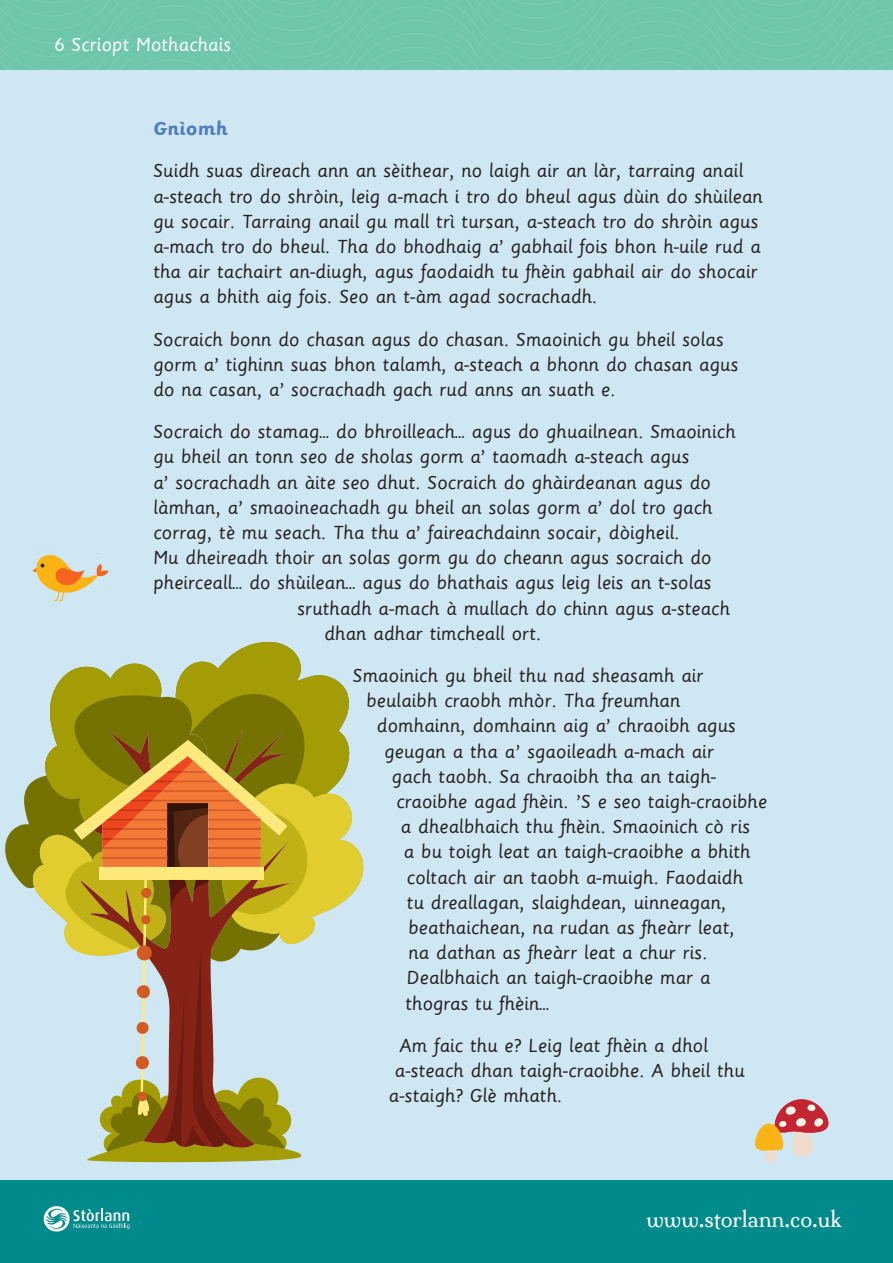
<style>
.page{position:relative;width:893px;height:1263px;background:#fff}
.page>*{position:absolute;margin:0;border:0;box-sizing:border-box;transform-origin:0 0}
.t1{font:21.6px "Milonga";color:#fff}
.t2{font:21px/25.2px "Sassoon Primary";color:#231f20}
.t3{font:21px "Sassoon Primary";color:#fff}
.t4{font:700 21px "Sassoon Primary";color:#507dbf}
</style>
<div class="page">
<svg style="left:0;top:0;width:893px;height:70px;background:#6fc6ab"></svg>
<div style="left:0;top:70px;width:893px;height:1193px;background:#cfe7f2"></div>
<svg style="left:5px;top:641px;width:359px;height:522px"></svg>
<svg style="left:755px;top:1099px;width:74px;height:64px"></svg>
<svg style="left:32px;top:554px;width:77px;height:47px"></svg>
<div style="left:0;top:1181px;width:893px;height:82px;background:#008a8b"></div>
<svg style="left:44px;top:1206px;width:85px;height:25px"></svg>
<p class="t3" style="left:54px;top:32px;width:178px">6 Scriopt Mothachais</p>
<p class="t4" style="left:153px;top:116px;width:76px">Gnìomh</p>
<p class="t2" style="left:153px;top:158px;width:611px">Suidh suas dìreach ann an sèithear, no laigh air an làr, tarraing anail a-steach tro do shròin, leig a-mach i tro do bheul agus dùin do shùilean gu socair. Tarraing anail gu mall trì tursan, a-steach tro do shròin agus a-mach tro do bheul. Tha do bhodhaig a’ gabhail fois bhon h-uile rud a tha air tachairt an-diugh, agus faodaidh tu fhèin gabhail air do shocair agus a bhith aig fois. Seo an t-àm agad socrachadh.</p>
<p class="t2" style="left:153px;top:326px;width:587px">Socraich bonn do chasan agus do chasan. Smaoinich gu bheil solas gorm a’ tighinn suas bhon talamh, a-steach a bhonn do chasan agus do na casan, a’ socrachadh gach rud anns an suath e.</p>
<p class="t2" style="left:153px;top:418px;width:584px">Socraich do stamag… do bhroilleach… agus do ghuailnean. Smaoinich</p>
<p class="t2" style="left:153px;top:444px;width:538px">gu bheil an tonn seo de sholas gorm a’ taomadh a-steach agus</p>
<p class="t2" style="left:153px;top:469px;width:559px">a’ socrachadh an àite seo dhut. Socraich do ghàirdeanan agus do</p>
<p class="t2" style="left:153px;top:494px;width:561px">làmhan, a’ smaoineachadh gu bheil an solas gorm a’ dol tro gach</p>
<p class="t2" style="left:153px;top:519px;width:528px">corrag, tè mu seach. Tha thu a’ faireachdainn socair, dòigheil.</p>
<p class="t2" style="left:153px;top:544px;width:560px">Mu dheireadh thoir an solas gorm gu do cheann agus socraich do</p>
<p class="t2" style="left:153px;top:570px;width:560px">pheirceall… do shùilean… agus do bhathais agus leig leis an t-solas</p>
<p class="t2" style="left:297px;top:595px;width:434px">sruthadh a-mach à mullach do chinn agus a-steach</p>
<p class="t2" style="left:324px;top:620px;width:219px">dhan adhar timcheall ort.</p>
<p class="t2" style="left:353px;top:662px;width:352px">Smaoinich gu bheil thu nad sheasamh air</p>
<p class="t2" style="left:366px;top:687px;width:316px">beulaibh craobh mhòr. Tha freumhan</p>
<p class="t2" style="left:377px;top:713px;width:361px">domhainn, domhainn aig a’ chraoibh agus</p>
<p class="t2" style="left:384px;top:738px;width:331px">geugan a tha a’ sgaoileadh a-mach air</p>
<p class="t2" style="left:392px;top:763px;width:326px">gach taobh. Sa chraoibh tha an taigh-</p>
<p class="t2" style="left:396px;top:788px;width:372px">craoibhe agad fhèin. ’S e seo taigh-craoibhe</p>
<p class="t2" style="left:401px;top:813px;width:351px">a dhealbhaich thu fhèin. Smaoinich cò ris</p>
<p class="t2" style="left:404px;top:839px;width:348px">a bu toigh leat an taigh-craoibhe a bhith</p>
<p class="t2" style="left:407px;top:864px;width:338px">coltach air an taobh a-muigh. Faodaidh</p>
<p class="t2" style="left:407px;top:889px;width:321px">tu dreallagan, slaighdean, uinneagan,</p>
<p class="t2" style="left:408px;top:914px;width:328px">beathaichean, na rudan as fheàrr leat,</p>
<p class="t2" style="left:408px;top:939px;width:301px">na dathan as fheàrr leat a chur ris.</p>
<p class="t2" style="left:407px;top:965px;width:305px">Dealbhaich an taigh-craoibhe mar a</p>
<p class="t2" style="left:405px;top:990px;width:146px">thogras tu fhèin…</p>
<p class="t2" style="left:389px;top:1032px;width:357px;text-indent:10px">Am faic thu e? Leig leat fhèin a dhol a-steach dhan taigh-craoibhe. A bheil thu a-staigh? Glè mhath.</p>
<p class="t1" style="left:647px;top:1205px;width:196px">www.storlann.co.uk</p>
</div>
